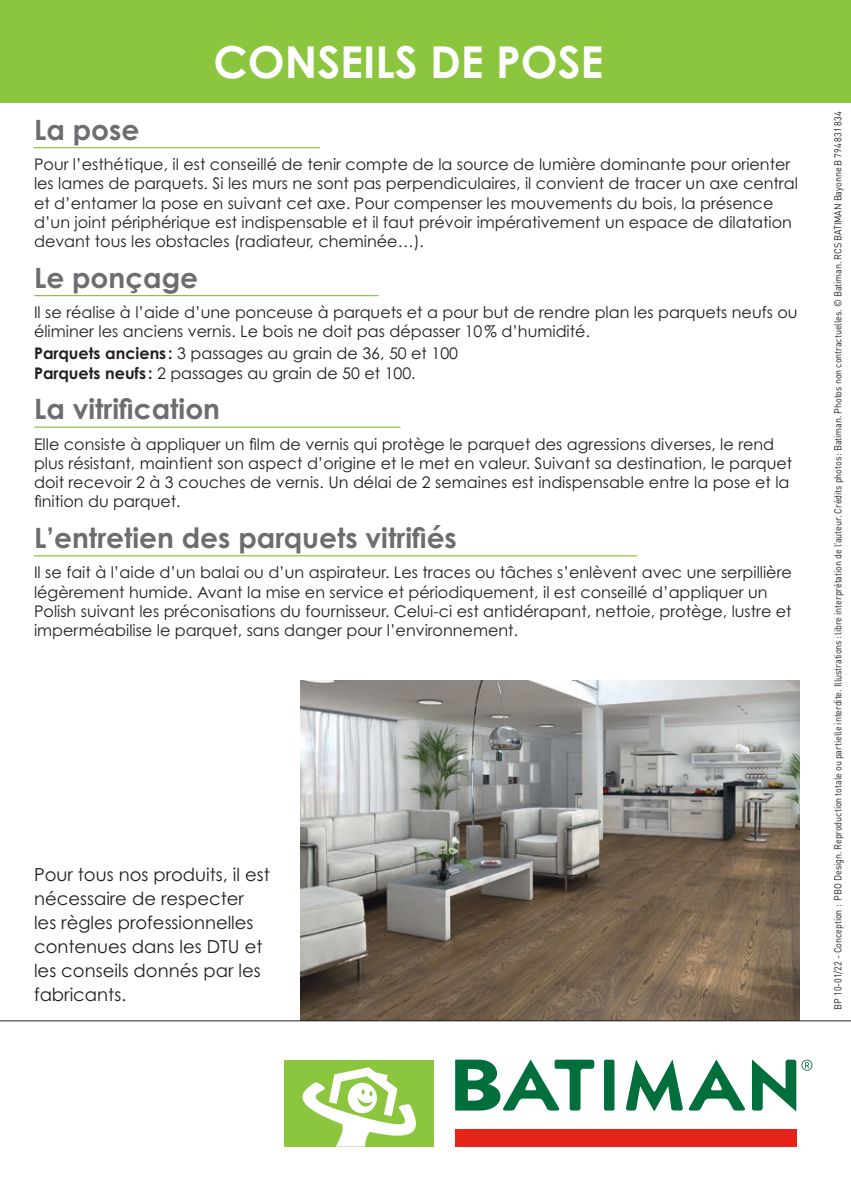
<style>
.page{position:relative;width:851px;height:1191px;background:#fff}
.page>*{position:absolute;margin:0;border:0;box-sizing:border-box;transform-origin:0 0}
.t1{font:700 44px "Century Gothic Std";color:#fff}
.t2{font:700 28px "Century Gothic Std";color:#6c6d70}
.t3{font:18px/24px "Century Gothic Std";color:#231f20}
.t4{font:16px/19.2px "Century Gothic Std";color:#231f20}
.t5{font:10px "DINOT";letter-spacing:-.01em;color:#231f20;scale:.9 1}
.s1{font-weight:700}
</style>
<div class="page">
<div style="left:0;top:0;width:850px;height:102px;background:#8bc63e"></div>
<hr style="left:850px;top:0;width:1px;height:130px;background:#8bc63e">
<hr style="left:850px;top:130px;width:1px;height:51px;background:#ae331e">
<svg style="left:604px;top:1059px;width:10px;height:51px"></svg>
<svg style="left:626px;top:1059px;width:119px;height:52px"></svg>
<svg style="left:455px;top:1059px;width:139px;height:51px"></svg>
<svg style="left:752px;top:1059px;width:60px;height:52px"></svg>
<div style="left:455px;top:1129px;width:341px;height:17px;background:#e72419"></div>
<div style="left:284px;top:1059px;width:150px;height:87px;background:#8bc63e"></div>
<svg style="left:302px;top:1067px;width:114px;height:79px"></svg>
<img style="left:300px;top:680px;width:499px;height:340px">
<hr style="left:34px;top:147px;width:286px;height:1px;background:#8bc63e">
<hr style="left:34px;top:295px;width:344px;height:1px;background:#8bc63e">
<hr style="left:34px;top:426px;width:366px;height:2px;background:#8bc63e">
<hr style="left:34px;top:555px;width:603px;height:1px;background:#8bc63e">
<hr style="left:0;top:1020px;width:850px;height:1px;background:#231f20">
<h1 class="t1" style="left:213px;top:34px;width:391px">CONSEILS DE POSE</h1>
<h2 class="t2" style="left:34px;top:112px;width:107px">La pose</h2>
<p class="t4" style="left:34px;top:155px;width:765px">Pour l’esthétique, il est conseillé de tenir compte de la source de lumière dominante pour orienter les lames de parquets. Si les murs ne sont pas perpendiculaires, il convient de tracer un axe central et d’entamer la pose en suivant cet axe. Pour compenser les mouvements du bois, la présence d’un joint périphérique est indispensable et il faut prévoir impérativement un espace de dilatation devant tous les obstacles (radiateur, cheminée…).</p>
<h2 class="t2" style="left:34px;top:260px;width:166px">Le ponçage</h2>
<p class="t4" style="left:34px;top:302px;width:765px">Il se réalise à l’aide d’une ponceuse à parquets et a pour but de rendre plan les parquets neufs ou éliminer les anciens vernis. Le bois ne doit pas dépasser 10% d’humidité.</p>
<p class="t4" style="left:34px;top:344px;width:425px"><span class="s1">Parquets anciens :</span> 3 passages au grain de 36, 50 et 100<br><span class="s1">Parquets neufs :</span> 2 passages au grain de 50 et 100.</p>
<h2 class="t2" style="left:34px;top:391px;width:187px">La vitrification</h2>
<p class="t4" style="left:34px;top:434px;width:759px">Elle consiste à appliquer un film de vernis qui protège le parquet des agressions diverses, le rend plus résistant, maintient son aspect d’origine et le met en valeur. Suivant sa destination, le parquet doit recevoir 2 à 3 couches de vernis. Un délai de 2 semaines est indispensable entre la pose et la finition du parquet.</p>
<h2 class="t2" style="left:34px;top:520px;width:424px">L’entretien des parquets vitrifiés</h2>
<p class="t4" style="left:34px;top:563px;width:759px">Il se fait à l’aide d’un balai ou d’un aspirateur. Les traces ou tâches s’enlèvent avec une serpillière légèrement humide. Avant la mise en service et périodiquement, il est conseillé d’appliquer un Polish suivant les préconisations du fournisseur. Celui-ci est antidérapant, nettoie, protège, lustre et imperméabilise le parquet, sans danger pour l’environnement.</p>
<p class="t3" style="left:34px;top:862px;width:237px">Pour tous nos produits, il est nécessaire de respecter les règles professionnelles contenues dans les DTU et les conseils donnés par les fabricants.</p>
<p class="t5" style="left:831px;top:1009px;width:999px;rotate:-90deg">BP 10-01/22 - Conception : PBO Design. Reproduction totale ou partielle interdite. Illustrations: libre interprétation de l’auteur. Crédits photos: Batiman. Photos non contractuelles. © Batiman. RCS BATIMAN Bayonne B 794 831 834</p>
</div>
